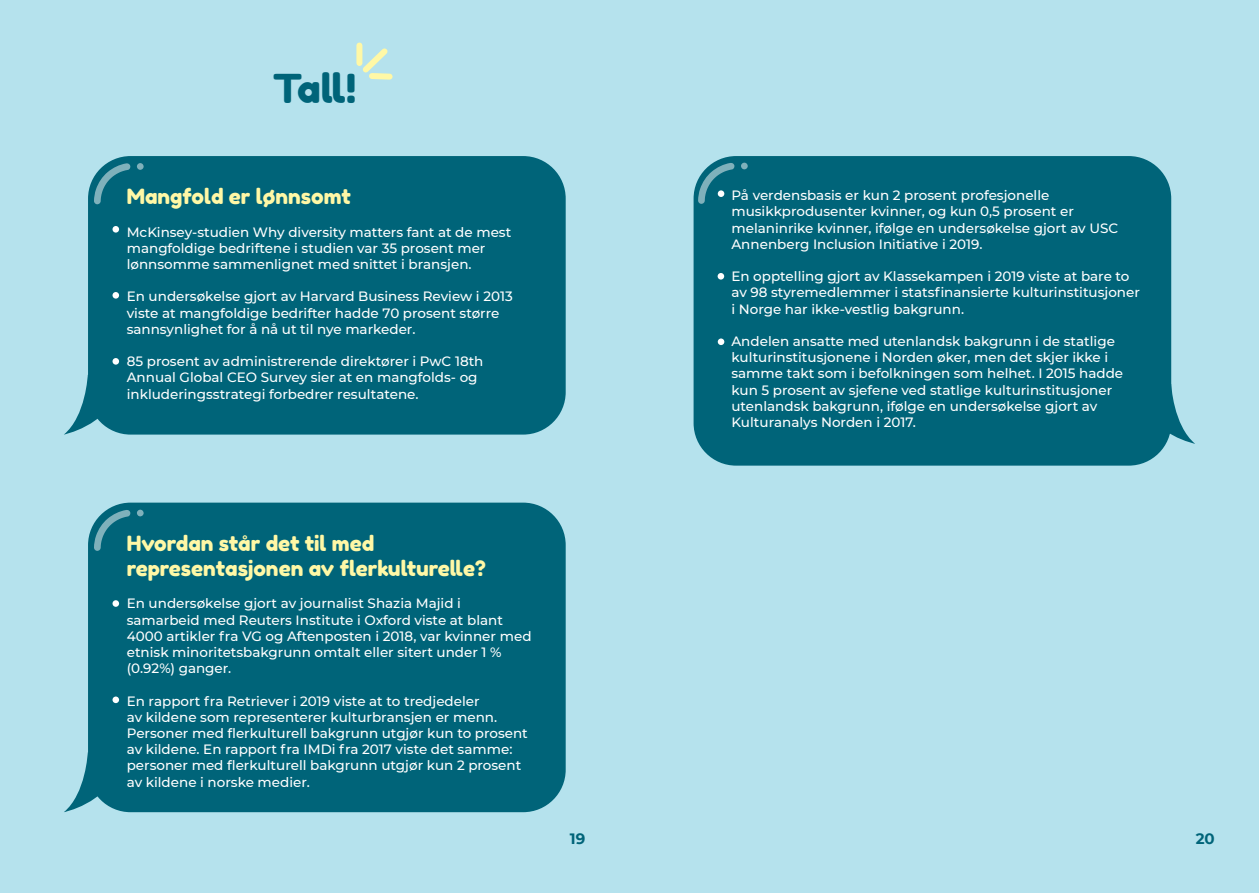
<style>
.page{position:relative;width:1259px;height:893px;background:#b5e2ed}
.page>*{position:absolute;margin:0;border:0;box-sizing:border-box;transform-origin:0 0}
.t1{font:39.75px "Fredoka One";color:#006479}
.t2{font:21px/25.2px "Fredoka One";color:#fff8a6}
.t3{font:700 15px "Montserrat";color:#006479}
.t4{font:500 13.5px/16.2px "Montserrat";color:#fff}
</style>
<div class="page">
<div style="left:88px;top:156px;width:478px;height:279px;background:#006479;border-radius:43px"></div>
<div style="left:88px;top:503px;width:478px;height:309px;background:#006479;border-radius:43px"></div>
<div style="left:693px;top:156px;width:478px;height:310px;background:#006479;border-radius:43px"></div>
<svg style="left:64px;top:375px;width:55px;height:60px"></svg>
<svg style="left:64px;top:752px;width:55px;height:60px"></svg>
<svg style="left:1165px;top:384px;width:30px;height:60px"></svg>
<div style="left:112px;top:226px;width:7px;height:7px;background:#fff;border-radius:50%"></div>
<div style="left:112px;top:292px;width:7px;height:7px;background:#fff;border-radius:50%"></div>
<div style="left:112px;top:600px;width:7px;height:7px;background:#fff;border-radius:50%"></div>
<div style="left:112px;top:358px;width:7px;height:7px;background:#fff;border-radius:50%"></div>
<div style="left:112px;top:696px;width:7px;height:7px;background:#fff;border-radius:50%"></div>
<div style="left:718px;top:338px;width:6px;height:7px;background:#fff;border-radius:50%"></div>
<div style="left:717px;top:273px;width:7px;height:7px;background:#fff;border-radius:50%"></div>
<svg style="left:356px;top:42px;width:37px;height:38px"></svg>
<svg style="left:94px;top:163px;width:37px;height:41px"></svg>
<svg style="left:137px;top:163px;width:7px;height:7px"></svg>
<svg style="left:94px;top:510px;width:37px;height:41px"></svg>
<div style="left:137px;top:510px;width:7px;height:6px;background:#7fb1bb;border-radius:50%"></div>
<svg style="left:698px;top:163px;width:37px;height:41px"></svg>
<div style="left:741px;top:163px;width:7px;height:6px;background:#7fb1bb;border-radius:50%"></div>
<p class="t1" style="left:273px;top:64px;width:85px">Tall!</p>
<p class="t2" style="left:127px;top:184px;width:225px">Mangfold er lønnsomt</p>
<p class="t4" style="left:127px;top:223px;width:386px">McKinsey-studien Why diversity matters fant at de mest mangfoldige bedriftene i studien var 35 prosent mer lønnsomme sammenlignet med snittet i bransjen.</p>
<p class="t4" style="left:127px;top:288px;width:387px">En undersøkelse gjort av Harvard Business Review i 2013 viste at mangfoldige bedrifter hadde 70 prosent større sannsynlighet for å nå ut til nye markeder.</p>
<p class="t4" style="left:127px;top:353px;width:358px">85 prosent av administrerende direktører i PwC 18th<br>Annual Global CEO Survey sier at en mangfolds- og inkluderingsstrategi forbedrer resultatene.</p>
<p class="t4" style="left:731px;top:187px;width:388px">På verdensbasis er kun 2 prosent profesjonelle musikkprodusenter kvinner, og kun 0,5 prosent er melaninrike kvinner, ifølge en undersøkelse gjort av USC Annenberg Inclusion Initiative i 2019.</p>
<p class="t4" style="left:731px;top:268px;width:410px">En opptelling gjort av Klassekampen i 2019 viste at bare to av 98 styremedlemmer i statsfinansierte kulturinstitusjoner i Norge har ikke-vestlig bakgrunn.</p>
<p class="t4" style="left:731px;top:333px;width:393px">Andelen ansatte med utenlandsk bakgrunn i de statlige kulturinstitusjonene i Norden øker, men det skjer ikke i samme takt som i befolkningen som helhet. I 2015 hadde kun 5 prosent av sjefene ved statlige kulturinstitusjoner utenlandsk bakgrunn, ifølge en undersøkelse gjort av Kulturanalys Norden i 2017.</p>
<p class="t2" style="left:127px;top:530px;width:360px">Hvordan står det til med representasjonen av flerkulturelle?</p>
<p class="t4" style="left:127px;top:595px;width:406px">En undersøkelse gjort av journalist Shazia Majid i samarbeid med Reuters Institute i Oxford viste at blant 4000 artikler fra VG og Aftenposten i 2018, var kvinner med etnisk minoritetsbakgrunn omtalt eller sitert under 1 % (0.92%) ganger.</p>
<p class="t4" style="left:127px;top:692px;width:403px">En rapport fra Retriever i 2019 viste at to tredjedeler<br>av kildene som representerer kulturbransjen er menn.<br>Personer med flerkulturell bakgrunn utgjør kun to prosent av kildene. En rapport fra IMDi fra 2017 viste det samme: personer med flerkulturell bakgrunn utgjør kun 2 prosent av kildene i norske medier.</p>
<p class="t3" style="left:570px;top:828px;width:17px">19</p>
<p class="t3" style="left:1195px;top:828px;width:21px">20</p>
</div>
